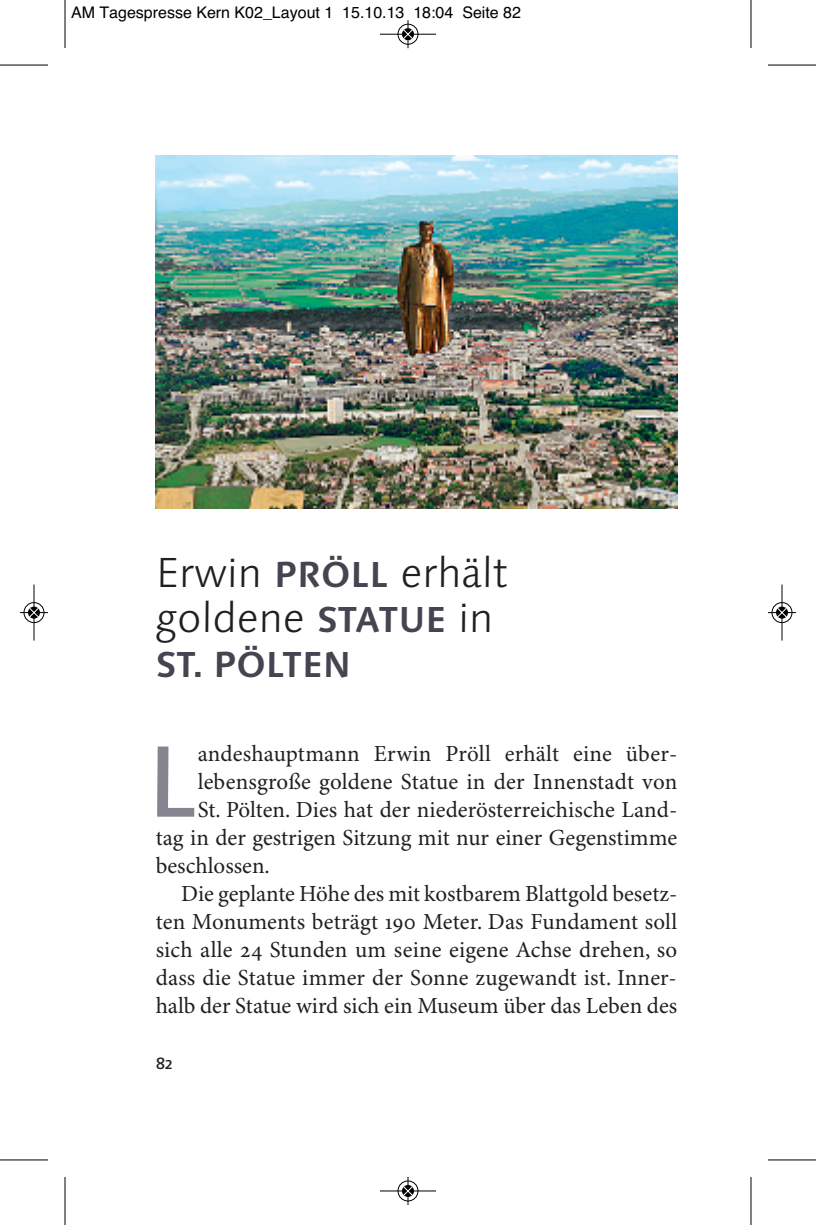
<style>
.page{position:relative;width:816px;height:1225px;background:#fff}
.page>*{position:absolute;margin:0;border:0;box-sizing:border-box;transform-origin:0 0}
.t1{font:500 101px "Linotype Syntax Os F";color:#86848f}
.t2{font:300 42px/45px "Linotype Syntax Os F";color:#231f20}
.t3{font:700 36px "Linotype Syntax Os F";color:#474350}
.t4{font:23px "Minion Pro";color:#231f20}
.t5{font:500 16.4px "Linotype Syntax Os F";color:#231f20}
.t6{font:16px "Helvetica";color:#000}
.s1{font-weight:700;font-size:36px;color:#474350}
</style>
<div class="page">
<img style="left:156px;top:156px;width:521px;height:352px">
<hr style="left:65px;top:0;width:1px;height:48px;background:#000">
<hr style="left:0;top:65px;width:48px;height:1px;background:#000">
<hr style="left:751px;top:0;width:1px;height:48px;background:#000">
<hr style="left:768px;top:65px;width:48px;height:1px;background:#000">
<hr style="left:65px;top:1176px;width:1px;height:48px;background:#000">
<hr style="left:0;top:1159px;width:48px;height:1px;background:#000">
<hr style="left:751px;top:1176px;width:1px;height:48px;background:#000">
<hr style="left:768px;top:1159px;width:48px;height:1px;background:#000">
<div style="left:397px;top:24px;width:22px;height:21px;border:1px solid #fff;border-radius:50%"></div>
<hr style="left:380px;top:34px;width:56px;height:1px;background:#000">
<div style="left:398px;top:24px;width:20px;height:20px;border:1px solid #000;border-radius:50%"></div>
<svg style="left:403px;top:20px;width:10px;height:28px"></svg>
<div style="left:397px;top:1180px;width:22px;height:21px;border:1px solid #fff;border-radius:50%"></div>
<hr style="left:380px;top:1190px;width:56px;height:1px;background:#000">
<div style="left:398px;top:1180px;width:20px;height:20px;border:1px solid #000;border-radius:50%"></div>
<svg style="left:403px;top:1177px;width:10px;height:27px"></svg>
<div style="left:23px;top:602px;width:22px;height:21px;border:1px solid #fff;border-radius:50%"></div>
<hr style="left:34px;top:584px;width:1px;height:56px;background:#000">
<div style="left:24px;top:602px;width:20px;height:20px;border:1px solid #000;border-radius:50%"></div>
<svg style="left:20px;top:607px;width:28px;height:10px"></svg>
<div style="left:771px;top:602px;width:22px;height:21px;border:1px solid #fff;border-radius:50%"></div>
<hr style="left:782px;top:584px;width:1px;height:56px;background:#000">
<div style="left:772px;top:602px;width:20px;height:20px;border:1px solid #000;border-radius:50%"></div>
<svg style="left:768px;top:607px;width:28px;height:10px"></svg>
<p class="t6" style="left:71px;top:3px;width:452px">AM Tagespresse Kern K02_Layout 1 15.10.13 18:04 Seite 82</p>
<p class="t2" style="left:156px;top:554px;width:353px">Erwin <span class="s1">PRÖLL</span> erhält goldene <span class="s1">STATUE</span> in</p>
<p class="t3" style="left:156px;top:649px;width:197px">ST. PÖLTEN</p>
<p class="t1" style="left:146px;top:740px;width:53px">L</p>
<p class="t4" style="left:198px;top:744px;width:481px">andeshauptmann Erwin Pröll erhält eine über-</p>
<p class="t4" style="left:198px;top:772px;width:481px">lebensgroße goldene Statue in der Innenstadt von</p>
<p class="t4" style="left:198px;top:800px;width:481px">St. Pölten. Dies hat der niederösterreichische Land-</p>
<p class="t4" style="left:156px;top:828px;width:523px">tag in der gestrigen Sitzung mit nur einer Gegenstimme</p>
<p class="t4" style="left:156px;top:856px;width:116px">beschlossen.</p>
<p class="t4" style="left:181px;top:884px;width:498px">Die geplante Höhe des mit kostbarem Blattgold besetz-</p>
<p class="t4" style="left:156px;top:912px;width:523px">ten Monuments beträgt 190 Meter. Das Fundament soll</p>
<p class="t4" style="left:156px;top:940px;width:523px">sich alle 24 Stunden um seine eigene Achse drehen, so</p>
<p class="t4" style="left:156px;top:968px;width:523px">dass die Statue immer der Sonne zugewandt ist. Inner-</p>
<p class="t4" style="left:156px;top:996px;width:523px">halb der Statue wird sich ein Museum über das Leben des</p>
<p class="t5" style="left:156px;top:1056px;width:18px">82</p>
</div>
